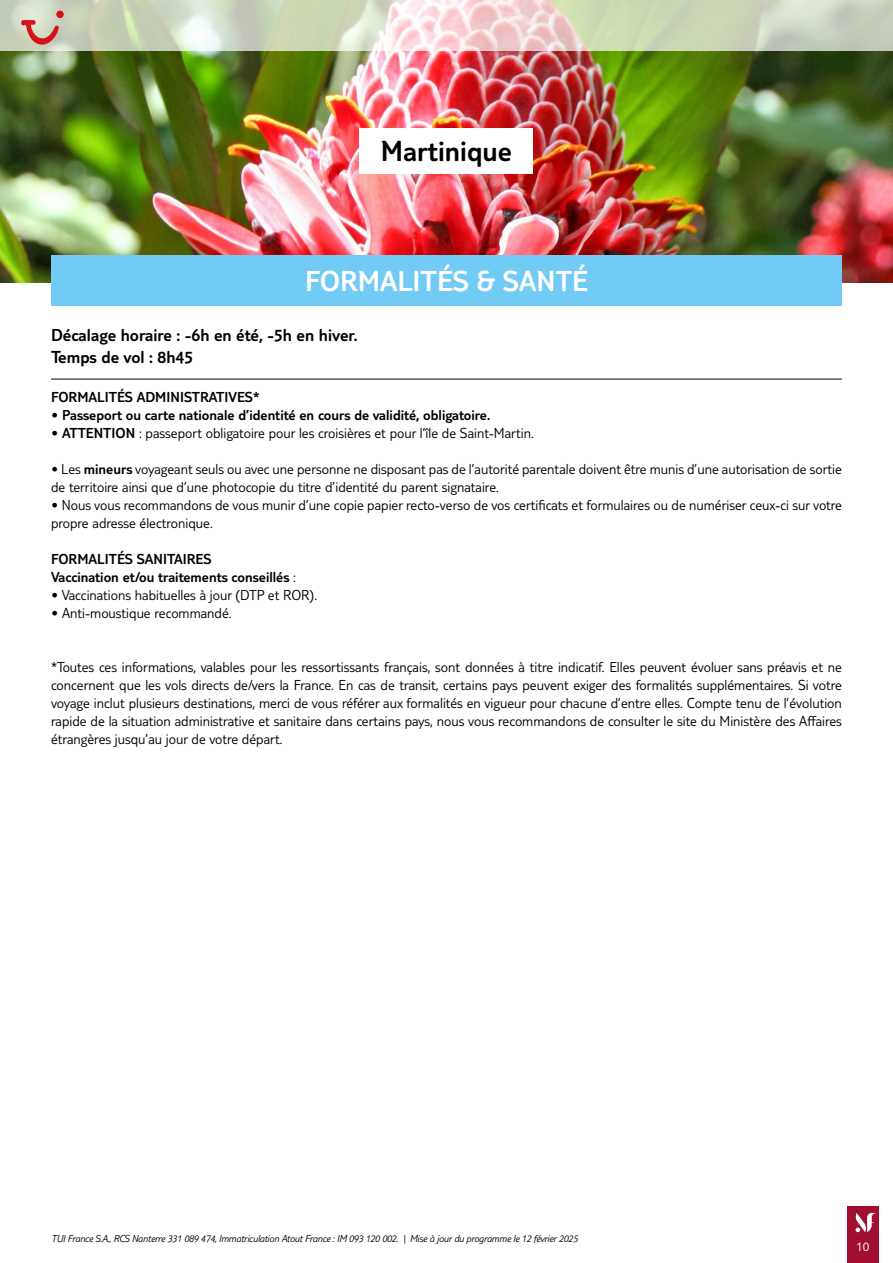
<style>
.page{position:relative;width:893px;height:1263px;background:#fff}
.page>*{position:absolute;margin:0;border:0;box-sizing:border-box;transform-origin:0 0}
.t1{font:300 30px "TUI Type";color:#fff}
.t2{font:300 30px "TUI Type";color:#000}
.t3{font:300 18px/21.6px "TUI Type";color:#000}
.t4{font:300 15px/18px "TUI Type";color:#000}
.t5{font:300 15px/18px "TUI Type";color:#000}
.t6{font:300 13.5px "TUI Type";color:#fff}
.t7{font:italic 300 10.5px "TUI Type";letter-spacing:-.02em;color:#000}
.s1{font-style:inherit}
</style>
<div class="page">
<div style="left:847px;top:1206px;width:32px;height:57px;background:#a10e2f"></div>
<svg style="left:855px;top:1213px;width:21px;height:19px"></svg>
<img style="left:0;top:51px;width:893px;height:232px">
<svg style="left:0;top:0;width:893px;height:51px;background:#d5d6c3"></svg>
<div style="left:360px;top:128px;width:173px;height:46px;background:#fff"></div>
<hr style="left:51px;top:379px;width:791px;height:1px;background:#000">
<div style="left:51px;top:255px;width:791px;height:51px;background:#71cbf4"></div>
<svg style="left:21px;top:20px;width:38px;height:31px"></svg>
<div style="left:56px;top:11px;width:8px;height:7px;background:#d51317;border-radius:50%"></div>
<h1 class="t2" style="left:381px;top:134px;width:133px">Martinique</h1>
<h1 class="t1" style="left:305px;top:263px;width:284px">FORMALITÉS &amp; SANTÉ</h1>
<p class="t3" style="left:51px;top:324px;width:308px">Décalage horaire : -6h en été, -5h en hiver.<br>Temps de vol : 8h45</p>
<p class="t5" style="left:51px;top:388px;width:210px">FORMALITÉS ADMINISTRATIVES*</p>
<p class="t5" style="left:51px;top:406px;width:441px"><span class="s1">•</span> Passeport ou carte nationale d’identité en cours de validité, obligatoire.</p>
<p class="t4" style="left:51px;top:424px;width:484px">• <span class="s1">ATTENTION</span> : passeport obligatoire pour les croisières et pour l’île de Saint-Martin.</p>
<p class="t4" style="left:51px;top:460px;width:792px">• Les <span class="s1">mineurs</span> voyageant seuls ou avec une personne ne disposant pas de l’autorité parentale doivent être munis d’une autorisation de sortie de territoire ainsi que d’une photocopie du titre d’identité du parent signataire.</p>
<p class="t4" style="left:51px;top:496px;width:792px">• Nous vous recommandons de vous munir d’une copie papier recto-verso de vos certificats et formulaires ou de numériser ceux-ci sur votre propre adresse électronique.</p>
<p class="t5" style="left:51px;top:550px;width:247px">FORMALITÉS SANITAIRES<br>Vaccination et/ou traitements conseillés <span class="s1">:</span></p>
<p class="t4" style="left:51px;top:586px;width:268px">• Vaccinations habituelles à jour (DTP et ROR).</p>
<p class="t4" style="left:51px;top:604px;width:182px">• Anti-moustique recommandé.</p>
<p class="t4" style="left:51px;top:658px;width:792px;text-align:justify">*Toutes ces informations, valables pour les ressortissants français, sont données à titre indicatif. Elles peuvent évoluer sans préavis et ne concernent que les vols directs de/vers la France. En cas de transit, certains pays peuvent exiger des formalités supplémentaires. Si votre voyage inclut plusieurs destinations, merci de vous référer aux formalités en vigueur pour chacune d’entre elles. Compte tenu de l’évolution rapide de la situation administrative et sanitaire dans certains pays, nous vous recommandons de consulter le site du Ministère des Affaires étrangères jusqu’au jour de votre départ.</p>
<p class="t7" style="left:51px;top:1232px;width:528px">TUI France S.A., RCS Nanterre 331 089 474, Immatriculation Atout France : IM 093 120 002. | Mise à jour du programme le 12 février 2025</p>
<p class="t6" style="left:856px;top:1239px;width:14px">10</p>
</div>
